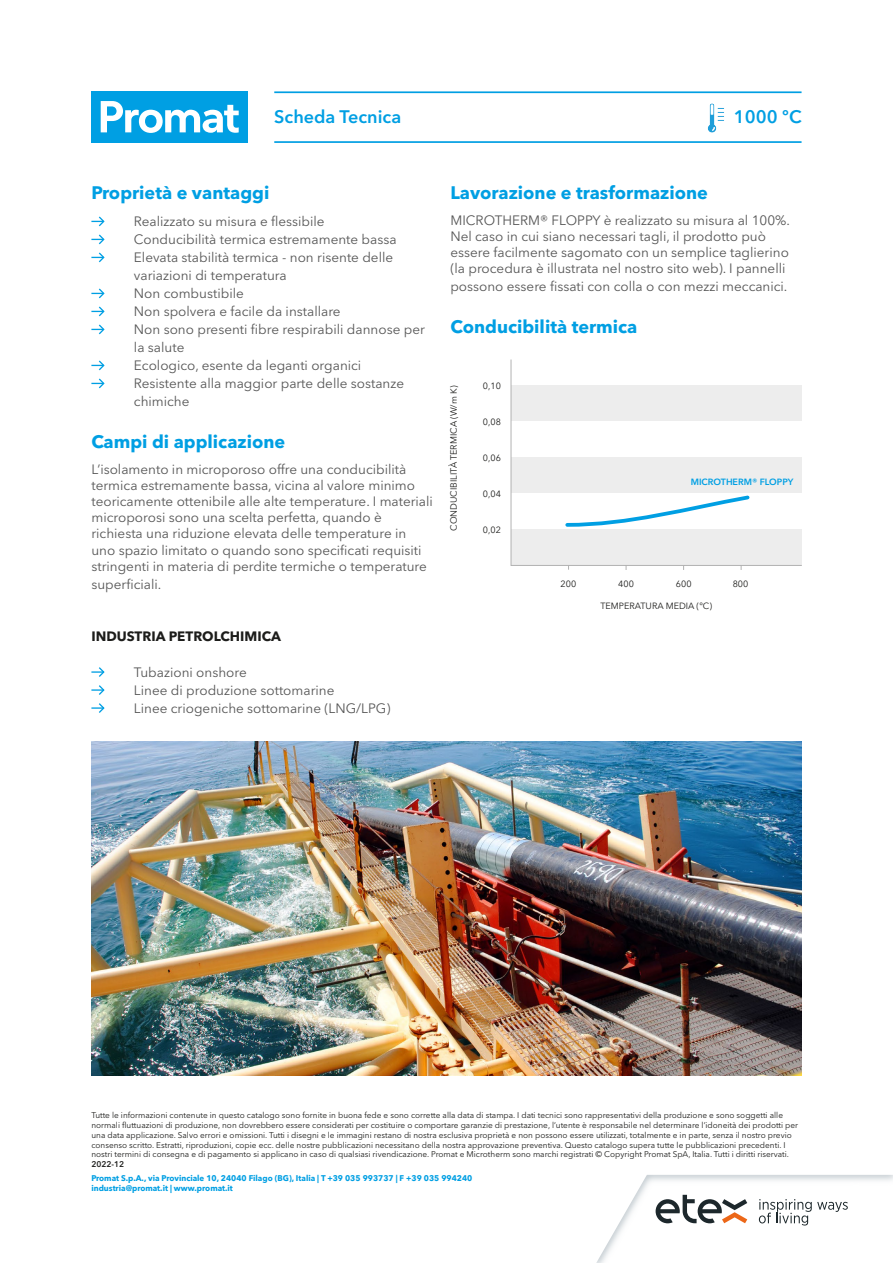
<style>
.page{position:relative;width:893px;height:1263px;background:#fff}
.page>*{position:absolute;margin:0;border:0;box-sizing:border-box;transform-origin:0 0}
.t1{font:700 18px "Avenir Next W1 G";color:#009fe3}
.t2{font:600 18px "Avenir Next W1 G";color:#009fe3}
.t3{font:13.5px/18px "Avenir Next W1 G";color:#565656}
.t4{font:700 13.5px "Avenir Next W1 G";color:#1d1d1b}
.t5{font:9px "Avenir Next W1 G";color:#1d1d1b}
.t6{font:600 9px "Avenir Next W1 G";color:#009fe3}
.t7{font:8.25px/9.8px "Avenir Next W1 G";color:#1d1d1b}
.t8{font:700 8.25px/9.8px "Avenir Next W1 G";color:#009fe3}
.t9{font:600 8.25px "Avenir Next W1 G";color:#1d1d1b}
</style>
<div class="page">
<svg style="left:596px;top:1175px;width:297px;height:88px"></svg>
<svg style="left:91px;top:216px;width:14px;height:47px"></svg>
<svg style="left:91px;top:288px;width:14px;height:47px"></svg>
<svg style="left:91px;top:360px;width:14px;height:29px"></svg>
<svg style="left:91px;top:667px;width:14px;height:10px"></svg>
<svg style="left:91px;top:685px;width:14px;height:10px"></svg>
<svg style="left:91px;top:703px;width:14px;height:10px"></svg>
<hr style="left:274px;top:91px;width:527px;height:2px;background:#009fe3">
<hr style="left:274px;top:141px;width:527px;height:2px;background:#009fe3">
<div style="left:91px;top:91px;width:157px;height:52px;background:#009fe3"></div>
<svg style="left:101px;top:101px;width:138px;height:32px"></svg>
<svg style="left:510px;top:359px;width:292px;height:211px"></svg>
<svg style="left:563px;top:493px;width:189px;height:36px"></svg>
<img style="left:91px;top:741px;width:711px;height:335px">
<img style="left:707px;top:104px;width:17px;height:29px">
<h1 class="t2" style="left:274px;top:106px;width:128px">Scheda Tecnica</h1>
<h1 class="t2" style="left:734px;top:105px;width:69px">1000 ºC</h1>
<h1 class="t1" style="left:91px;top:182px;width:179px">Proprietà e vantaggi</h1>
<p class="t3" style="left:134px;top:213px;width:292px">Realizzato su misura e flessibile<br>Conducibilità termica estremamente bassa<br>Elevata stabilità termica - non risente delle variazioni di temperatura<br>Non combustibile<br>Non spolvera e facile da installare<br>Non sono presenti fibre respirabili dannose per la salute<br>Ecologico, esente da leganti organici<br>Resistente alla maggior parte delle sostanze chimiche</p>
<h1 class="t1" style="left:91px;top:431px;width:195px">Campi di applicazione</h1>
<p class="t3" style="left:91px;top:461px;width:343px;line-height:16.2px">L’isolamento in microporoso offre una conducibilità termica estremamente bassa, vicina al valore minimo teoricamente ottenibile alle alte temperature. I materiali microporosi sono una scelta perfetta, quando è richiesta una riduzione elevata delle temperature in uno spazio limitato o quando sono specificati requisiti stringenti in materia di perdite termiche o temperature</p>
<p class="t3" style="left:91px;top:575px;width:71px">superficiali.</p>
<p class="t4" style="left:91px;top:628px;width:191px">INDUSTRIA PETROLCHIMICA</p>
<p class="t3" style="left:134px;top:663px;width:258px">Tubazioni onshore<br>Linee di produzione sottomarine<br>Linee criogeniche sottomarine (LNG/LPG)</p>
<h1 class="t1" style="left:450px;top:182px;width:259px">Lavorazione e trasformazione</h1>
<p class="t3" style="left:450px;top:212px;width:341px;line-height:16.2px">MICROTHERM® FLOPPY è realizzato su misura al 100%.<br>Nel caso in cui siano necessari tagli, il prodotto può essere facilmente sagomato con un semplice taglierino (la procedura è illustrata nel nostro sito web). I pannelli</p>
<p class="t3" style="left:450px;top:277px;width:339px">possono essere fissati con colla o con mezzi meccanici.</p>
<h1 class="t1" style="left:450px;top:316px;width:189px">Conducibilità termica</h1>
<p class="t5" style="left:448px;top:531px;width:147px;rotate:-90deg">CONDUCIBILITÀ TERMICA (W/m K)</p>
<p class="t5" style="left:483px;top:380px;width:19px">0,10</p>
<p class="t5" style="left:483px;top:416px;width:19px">0,08</p>
<p class="t5" style="left:483px;top:452px;width:19px">0,06</p>
<p class="t5" style="left:483px;top:488px;width:19px">0,04</p>
<p class="t5" style="left:483px;top:524px;width:19px">0,02</p>
<p class="t6" style="left:691px;top:477px;width:104px">MICROTHERM® FLOPPY</p>
<p class="t5" style="left:561px;top:578px;width:17px">200</p>
<p class="t5" style="left:618px;top:578px;width:17px">400</p>
<p class="t5" style="left:676px;top:578px;width:17px">600</p>
<p class="t5" style="left:733px;top:578px;width:17px">800</p>
<p class="t5" style="left:600px;top:600px;width:113px">TEMPERATURA MEDIA (°C)</p>
<p class="t7" style="left:91px;top:1111px;width:708px">Tutte le informazioni contenute in questo catalogo sono fornite in buona fede e sono corrette alla data di stampa. I dati tecnici sono rappresentativi della produzione e sono soggetti alle normali fluttuazioni di produzione, non dovrebbero essere considerati per costituire o comportare garanzie di prestazione, l’utente è responsabile nel determinare l’idoneità dei prodotti per una data applicazione. Salvo errori e omissioni. Tutti i disegni e le immagini restano di nostra esclusiva proprietà e non possono essere utilizzati, totalmente e in parte, senza il nostro previo consenso scritto. Estratti, riproduzioni, copie ecc. delle nostre pubblicazioni necessitano della nostra approvazione preventiva. Questo catalogo supera tutte le pubblicazioni precedenti. I nostri termini di consegna e di pagamento si applicano in caso di qualsiasi rivendicazione. Promat e Microtherm sono marchi registrati © Copyright Promat SpA, Italia. Tutti i diritti riservati.</p>
<p class="t9" style="left:91px;top:1159px;width:34px">2022-12</p>
<p class="t8" style="left:91px;top:1173px;width:382px">Promat S.p.A., via Provinciale 10, 24040 Filago (BG), Italia | T +39 035 993737 | F +39 035 994240 industria@promat.it | www.promat.it</p>
</div>
